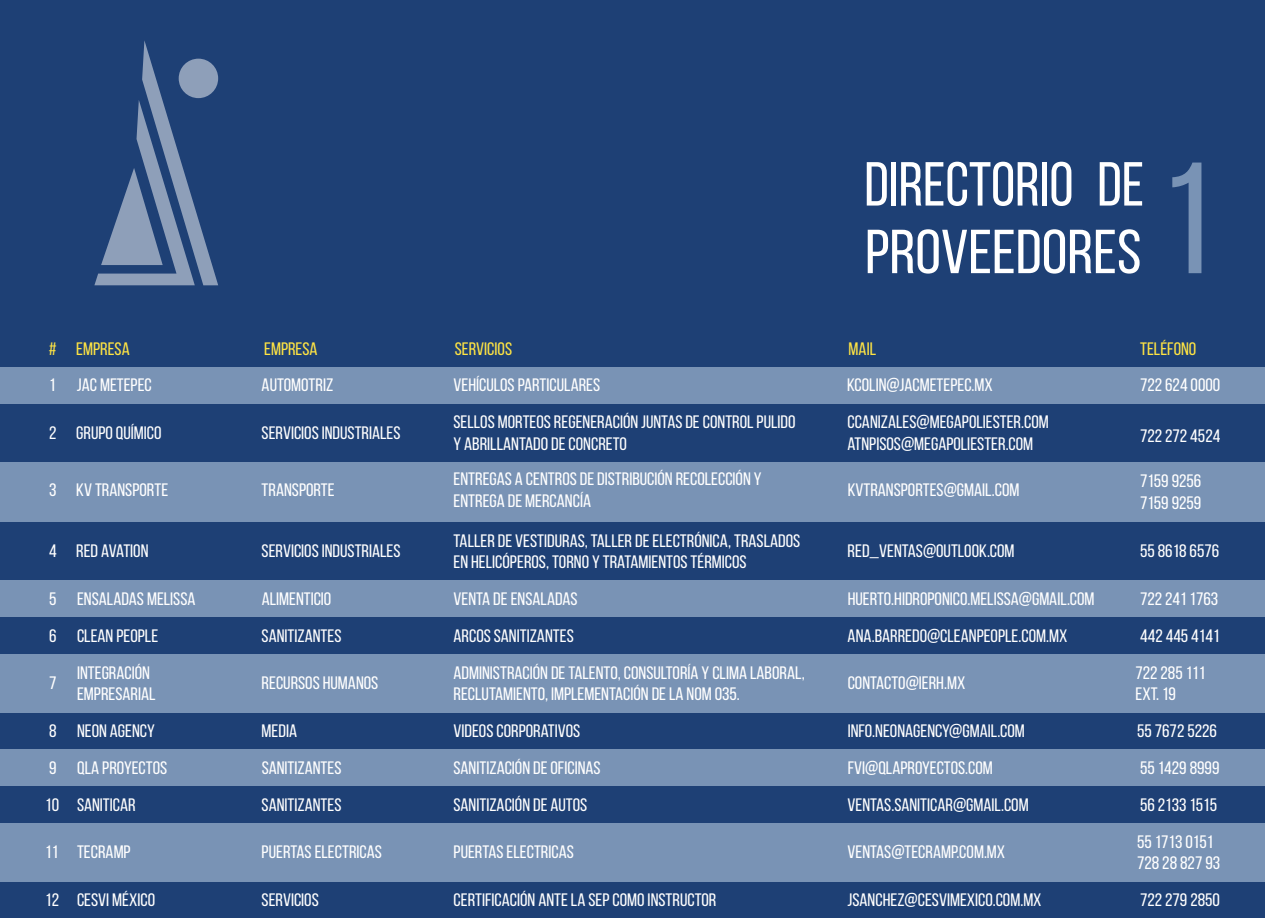
<style>
.page{position:relative;width:1265px;height:918px;background:#fff}
.page>*{position:absolute;margin:0;border:0;box-sizing:border-box;transform-origin:0 0}
.t1{font:157.95px "Bebas Neue";color:#7993b5;scale:1.06 1}
.t2{font:61.95px/67.5px "Bebas Neue";color:#fff}
.t3{font:18px/21.6px "Bebas Neue";color:#fff;scale:1.06 1}
.t4{font:18px "Bebas Neue";color:#ffe443;scale:1.06 1}
</style>
<div class="page">
<div style="left:0;top:0;width:1264px;height:917px;background:#1e4075"></div>
<svg style="left:94px;top:41px;width:124px;height:244px"></svg>
<div style="left:179px;top:59px;width:39px;height:39px;background:#8e9fb9;border-radius:50%"></div>
<div style="left:0;top:366px;width:1264px;height:37px;background:#7993b5"></div>
<div style="left:0;top:580px;width:1264px;height:37px;background:#7993b5"></div>
<div style="left:0;top:749px;width:1264px;height:36px;background:#7993b5"></div>
<div style="left:0;top:653px;width:1264px;height:59px;background:#7993b5"></div>
<div style="left:0;top:462px;width:1264px;height:59px;background:#7993b5"></div>
<div style="left:0;top:822px;width:1264px;height:59px;background:#7993b5"></div>
<h2 class="t2" style="left:864px;top:150px;width:281px">DIRECTORIO DE<br>PROVEEDORES</h2>
<h1 class="t1" style="left:1135px;top:133px;width:76px">11</h1>
<p class="t4" style="left:49px;top:338px;width:78px"># EMPRESA</p>
<p class="t4" style="left:264px;top:339px;width:52px">EMPRESA</p>
<p class="t4" style="left:455px;top:339px;width:55px">SERVICIOS</p>
<p class="t4" style="left:848px;top:339px;width:27px">MAIL</p>
<p class="t4" style="left:1140px;top:339px;width:55px">TELÉFONO</p>
<p class="t3" style="left:49px;top:374px;width:98px">1 JAC METEPEC</p>
<p class="t3" style="left:262px;top:374px;width:69px">AUTOMOTRIZ</p>
<p class="t3" style="left:262px;top:421px;width:133px">SERVICIOS INDUSTRIALES</p>
<p class="t3" style="left:76px;top:421px;width:82px">GRUPO QUÍMICO</p>
<p class="t3" style="left:49px;top:421px;width:8px">2</p>
<p class="t3" style="left:453px;top:374px;width:140px">VEHÍCULOS PARTICULARES</p>
<p class="t3" style="left:847px;top:374px;width:139px">KCOLIN@JACMETEPEC.MX</p>
<p class="t3" style="left:1140px;top:374px;width:77px">722 624 0000</p>
<p class="t3" style="left:453px;top:411px;width:324px">SELLOS MORTEOS REGENERACIÓN JUNTAS DE CONTROL PULIDO<br>Y ABRILLANTADO DE CONCRETO</p>
<p class="t3" style="left:847px;top:411px;width:191px">CCANIZALES@MEGAPOLIESTER.COM<br>ATNPISOS@MEGAPOLIESTER.COM</p>
<p class="t3" style="left:1140px;top:425px;width:77px">722 272 4524</p>
<p class="t3" style="left:49px;top:478px;width:8px">3</p>
<p class="t3" style="left:76px;top:478px;width:88px">KV TRANSPORTE</p>
<p class="t3" style="left:262px;top:478px;width:70px">TRANSPORTE</p>
<p class="t3" style="left:453px;top:468px;width:292px">ENTREGAS A CENTROS DE DISTRIBUCIÓN RECOLECCIÓN Y<br>ENTREGA DE MERCANCÍA</p>
<p class="t3" style="left:847px;top:478px;width:163px">KVTRANSPORTES@GMAIL.COM</p>
<p class="t3" style="left:1140px;top:469px;width:59px">7159 9256<br>7159 9259</p>
<p class="t3" style="left:49px;top:540px;width:9px">4</p>
<p class="t3" style="left:76px;top:540px;width:70px">RED AVATION</p>
<p class="t3" style="left:262px;top:540px;width:133px">SERVICIOS INDUSTRIALES</p>
<p class="t3" style="left:453px;top:529px;width:329px">TALLER DE VESTIDURAS, TALLER DE ELECTRÓNICA, TRASLADOS<br>EN HELICÓPEROS, TORNO Y TRATAMIENTOS TÉRMICOS</p>
<p class="t3" style="left:847px;top:540px;width:159px">RED_VENTAS@OUTLOOK.COM</p>
<p class="t3" style="left:1140px;top:540px;width:76px">55 8618 6576</p>
<p class="t3" style="left:49px;top:588px;width:140px">5 ENSALADAS MELISSA</p>
<p class="t3" style="left:262px;top:588px;width:67px">ALIMENTICIO</p>
<p class="t3" style="left:453px;top:588px;width:119px">VENTA DE ENSALADAS</p>
<p class="t3" style="left:847px;top:588px;width:234px">HUERTO.HIDROPONICO.MELISSA@GMAIL.COM</p>
<p class="t3" style="left:1140px;top:588px;width:75px">722 241 1763</p>
<p class="t3" style="left:49px;top:624px;width:9px">6</p>
<p class="t3" style="left:49px;top:672px;width:8px">7</p>
<p class="t3" style="left:49px;top:719px;width:9px">8</p>
<p class="t3" style="left:77px;top:624px;width:78px">CLEAN PEOPLE</p>
<p class="t3" style="left:77px;top:661px;width:76px">INTEGRACIÓN<br>EMPRESARIAL</p>
<p class="t3" style="left:77px;top:719px;width:75px">NEON AGENCY</p>
<p class="t3" style="left:262px;top:624px;width:77px">SANITIZANTES</p>
<p class="t3" style="left:262px;top:672px;width:112px">RECURSOS HUMANOS</p>
<p class="t3" style="left:262px;top:719px;width:35px">MEDIA</p>
<p class="t3" style="left:453px;top:624px;width:115px">ARCOS SANITIZANTES</p>
<p class="t3" style="left:847px;top:624px;width:209px">ANA.BARREDO@CLEANPEOPLE.COM.MX</p>
<p class="t3" style="left:1140px;top:624px;width:76px">442 445 4141</p>
<p class="t3" style="left:453px;top:661px;width:333px">ADMINISTRACIÓN DE TALENTO, CONSULTORÍA Y CLIMA LABORAL,<br>RECLUTAMIENTO, IMPLEMENTACIÓN DE LA NOM 035.</p>
<p class="t3" style="left:453px;top:719px;width:121px">VIDEOS CORPORATIVOS</p>
<p class="t3" style="left:847px;top:672px;width:112px">CONTACTO@IERH.MX</p>
<p class="t3" style="left:847px;top:719px;width:169px">INFO.NEONAGENCY@GMAIL.COM</p>
<p class="t3" style="left:1135px;top:661px;width:67px">722 285 111<br>EXT. 19</p>
<p class="t3" style="left:1137px;top:719px;width:77px">55 7672 5226</p>
<p class="t3" style="left:49px;top:756px;width:113px">9 QLA PROYECTOS</p>
<p class="t3" style="left:262px;top:756px;width:77px">SANITIZANTES</p>
<p class="t3" style="left:453px;top:756px;width:140px">SANITIZACIÓN DE OFICINAS</p>
<p class="t3" style="left:847px;top:756px;width:138px">FVI@QLAPROYECTOS.COM</p>
<p class="t3" style="left:1140px;top:756px;width:76px">55 1429 8999</p>
<p class="t3" style="left:45px;top:793px;width:87px">10 SANITICAR</p>
<p class="t3" style="left:262px;top:793px;width:77px">SANITIZANTES</p>
<p class="t3" style="left:453px;top:793px;width:128px">SANITIZACIÓN DE AUTOS</p>
<p class="t3" style="left:847px;top:793px;width:172px">VENTAS.SANITICAR@GMAIL.COM</p>
<p class="t3" style="left:1140px;top:793px;width:74px">56 2133 1515</p>
<p class="t3" style="left:45px;top:841px;width:82px">11 TECRAMP</p>
<p class="t3" style="left:262px;top:841px;width:115px">PUERTAS ELECTRICAS</p>
<p class="t3" style="left:453px;top:841px;width:115px">PUERTAS ELECTRICAS</p>
<p class="t3" style="left:847px;top:841px;width:150px">VENTAS@TECRAMP.COM.MX</p>
<p class="t3" style="left:1137px;top:830px;width:80px">55 1713 0151<br>728 28 827 93</p>
<p class="t3" style="left:45px;top:888px;width:105px">12 CESVI MÉXICO</p>
<p class="t3" style="left:262px;top:888px;width:55px">SERVICIOS</p>
<p class="t3" style="left:453px;top:888px;width:249px">CERTIFICACIÓN ANTE LA SEP COMO INSTRUCTOR</p>
<p class="t3" style="left:847px;top:888px;width:184px">JSANCHEZ@CESVIMEXICO.COM.MX</p>
<p class="t3" style="left:1140px;top:888px;width:77px">722 279 2850</p>
</div>
